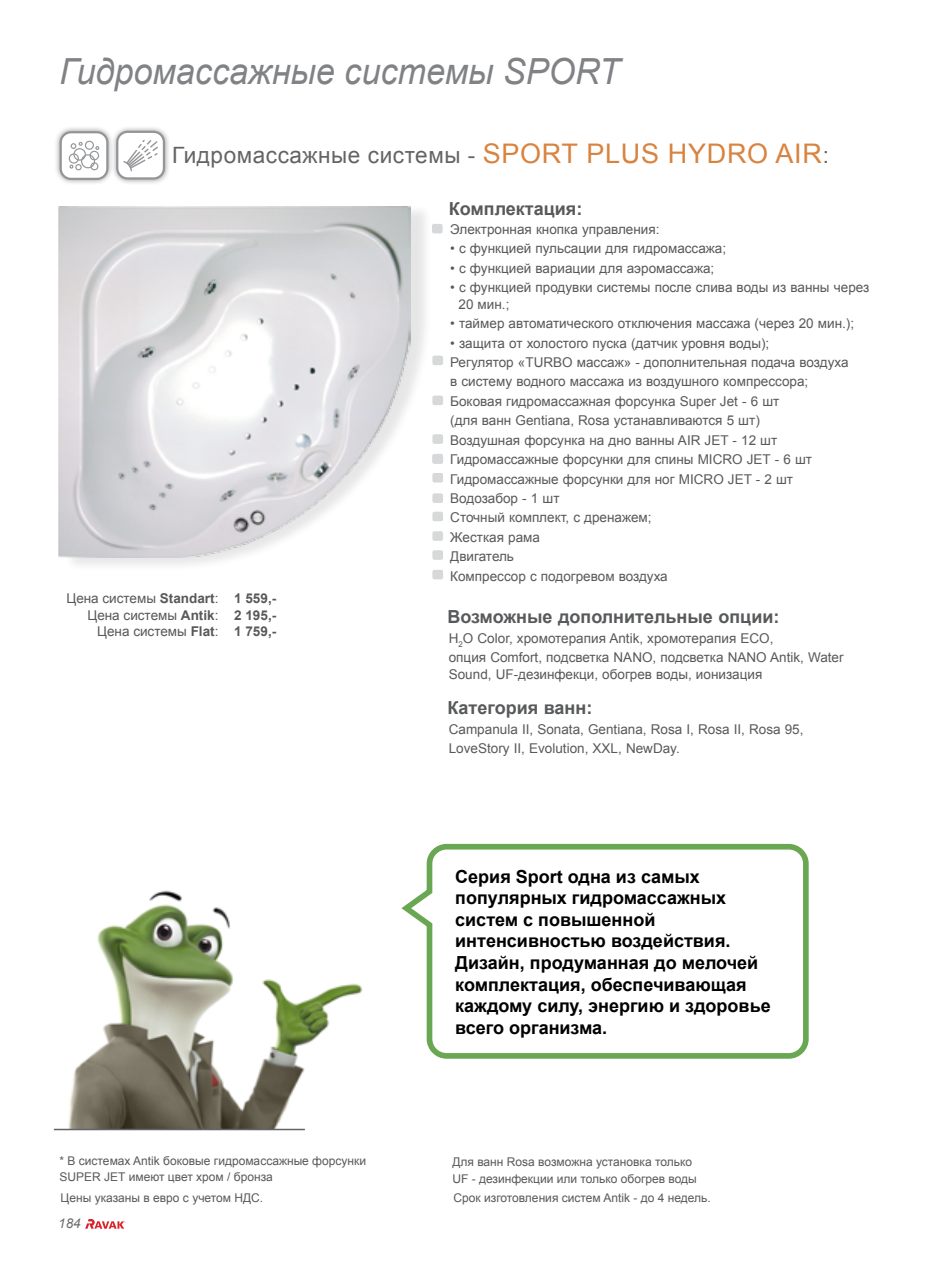
<style>
.page{position:relative;width:936px;height:1263px;background:#fff}
.page>*{position:absolute;margin:0;border:0;box-sizing:border-box;transform-origin:0 0}
.t1{font:italic 36px "Arial";color:#808285;scale:.95 1}
.t2{font:22.5px "Arial";color:#636466}
.t3{font:700 18px/21.6px "Arial";color:#000}
.t4{font:700 18px "Arial";color:#58595b}
.t5{font:13.5px/19.4px "Arial";color:#58595b}
.t6{font:700 13.5px/16.5px "Arial";color:#58595b;text-align:justify}
.t7{font:italic 13.5px "Arial";color:#6d6e71}
.t8{font:12px/16.5px "Arial";color:#58595b}
.s1{font-size:27px;color:#d8833f}
.s2{font-weight:700}
</style>
<div class="page">
<svg style="left:85px;top:1219px;width:40px;height:10px"></svg>
<div style="left:432px;top:224px;width:10px;height:9px;background:#d6d8d9;border-radius:2px"></div>
<div style="left:432px;top:356px;width:11px;height:9px;background:#d6d8d9;border-radius:2px"></div>
<div style="left:432px;top:550px;width:11px;height:10px;background:#d6d8d9;border-radius:2px"></div>
<div style="left:432px;top:570px;width:11px;height:9px;background:#d6d8d9;border-radius:2px"></div>
<div style="left:432px;top:454px;width:11px;height:10px;background:#d6d8d9;border-radius:2px"></div>
<div style="left:432px;top:434px;width:11px;height:10px;background:#d6d8d9;border-radius:2px"></div>
<div style="left:432px;top:396px;width:11px;height:9px;background:#d6d8d9;border-radius:2px"></div>
<div style="left:432px;top:473px;width:11px;height:9px;background:#d6d8d9;border-radius:2px"></div>
<div style="left:432px;top:493px;width:11px;height:10px;background:#d6d8d9;border-radius:2px"></div>
<div style="left:432px;top:512px;width:11px;height:9px;background:#d6d8d9;border-radius:2px"></div>
<div style="left:432px;top:531px;width:11px;height:10px;background:#d6d8d9;border-radius:2px"></div>
<div style="left:64px;top:204px;width:368px;height:368px;background:#000;opacity:.1"></div>
<img style="left:59px;top:206px;width:351px;height:352px">
<svg style="left:401px;top:843px;width:408px;height:216px"></svg>
<img style="left:68px;top:890px;width:295px;height:238px">
<hr style="left:54px;top:1129px;width:251px;height:1px;background:#636466">
<div style="left:55px;top:126px;width:58px;height:59px;background:#000;opacity:.38"></div>
<div style="left:61px;top:132px;width:46px;height:47px;background:#fff;border-radius:10px"></div>
<div style="left:60px;top:131px;width:48px;height:49px;border:2px solid #939598;border-radius:10px"></div>
<div style="left:69px;top:153px;width:10px;height:11px;border:1px solid #939598;border-radius:50%"></div>
<div style="left:73px;top:148px;width:13px;height:13px;border:1px solid #939598;border-radius:50%"></div>
<div style="left:81px;top:154px;width:14px;height:14px;border:1px solid #939598;border-radius:50%"></div>
<div style="left:85px;top:141px;width:9px;height:9px;border:1px solid #939598;border-radius:50%"></div>
<div style="left:90px;top:151px;width:9px;height:9px;border:1px solid #939598;border-radius:50%"></div>
<div style="left:75px;top:164px;width:7px;height:6px;border:1px solid #939598;border-radius:50%"></div>
<div style="left:90px;top:162px;width:8px;height:8px;border:1px solid #939598;border-radius:50%"></div>
<svg style="left:69px;top:165px;width:4px;height:4px"></svg>
<svg style="left:71px;top:142px;width:12px;height:7px"></svg>
<svg style="left:95px;top:146px;width:4px;height:4px"></svg>
<div style="left:111px;top:126px;width:59px;height:58px;background:#000;opacity:.38"></div>
<div style="left:117px;top:132px;width:47px;height:46px;background:#fff;border-radius:10px"></div>
<div style="left:116px;top:131px;width:49px;height:49px;border:2px solid #939598;border-radius:10px"></div>
<svg style="left:123px;top:140px;width:35px;height:32px"></svg>
<h1 class="t1" style="left:59px;top:48px;width:591px">Гидромассажные системы SPORT</h1>
<h2 class="t2" style="left:172px;top:140px;width:658px">Гидромассажные системы - <span class="s1">SPORT PLUS HYDRO AIR</span>:</h2>
<p class="t5" style="left:66px;top:591px;width:154px;line-height:16.5px;text-align:right">Цена cистемы <span class="s2">Standart</span>:<br>Цена cистемы <span class="s2">Antik</span>:<br>Цена cистемы <span class="s2">Flat</span>:</p>
<p class="t6" style="left:234px;top:591px;width:44px">1 559,- 2 195,- 1 759,-</p>
<h3 class="t4" style="left:449px;top:196px;width:135px">Комплектация:</h3>
<p class="t5" style="left:450px;top:220px;width:211px">Электронная кнопка управления:</p>
<p class="t5" style="left:450px;top:239px;width:277px">• с функцией пульсации для гидромассажа;</p>
<p class="t5" style="left:450px;top:259px;width:265px">• с функцией вариации для аэромассажа;</p>
<p class="t5" style="left:458px;top:279px;width:412px;line-height:16.5px;text-indent:-8px">• с функцией продувки системы после слива воды из ванны через<br>20 мин.;</p>
<p class="t5" style="left:450px;top:314px;width:405px">• таймер автоматического отключения массажа (через 20 мин.);</p>
<p class="t5" style="left:450px;top:333px;width:400px">• защита от холостого пуска (датчик уровня воды);<br>Регулятор «TURBO массаж» - дополнительная подача воздуха в систему водного массажа из воздушного компрессора; Боковая гидромассажная форсунка Super Jet - 6 шт<br>(для ванн Gentiana, Rosa устанавливаются 5 шт)<br>Воздушная форсунка на дно ванны AIR JET - 12 шт Гидромассажные форсунки для спины MICRO JET - 6 шт Гидромассажные форсунки для ног MICRO JET - 2 шт Водозабор - 1 шт<br>Сточный комплект, с дренажем;<br>Жесткая рама<br>Двигатель<br>Компрессор с подогревом воздуха</p>
<h3 class="t4" style="left:447px;top:605px;width:333px">Возможные дополнительные опции:</h3>
<p class="t5" style="left:449px;top:628px;width:396px">H<sub>2</sub>O Color, хромотерапия Antik, хромотерапия ECO,<br>опция Comfort, подсветка NANO, подсветка NANO Antik, Water</p>
<p class="t5" style="left:449px;top:664px;width:315px">Sound, UF-дезинфекци, обогрев воды, ионизация</p>
<h3 class="t4" style="left:447px;top:696px;width:146px">Категория ванн:</h3>
<p class="t5" style="left:449px;top:720px;width:356px">Campanula II, Sonata, Gentiana, Rosa I, Rosa II, Rosa 95,<br>LoveStory II, Evolution, XXL, NewDay.</p>
<h3 class="t3" style="left:455px;top:866px;width:317px">Серия Sport одна из самых популярных гидромассажных систем с повышенной интенсивностью воздействия.<br>Дизайн, продуманная до мелочей комплектация, обеспечивающая каждому силу, энергию и здоровье всего организма.</h3>
<p class="t8" style="left:60px;top:1152px;width:308px">* В системах Antik боковые гидромассажные форсунки<br>SUPER JET имеют цвет хром / бронза</p>
<p class="t8" style="left:452px;top:1154px;width:246px">Для ванн Rosa возможна установка только<br>UF - дезинфекции или только обогрев воды</p>
<p class="t8" style="left:61px;top:1189px;width:183px">Цены указаны в евро с учетом НДС</p>
<p class="t8" style="left:260px;top:1189px;width:5px">.</p>
<p class="t8" style="left:453px;top:1189px;width:259px">Срок изготовления систем Antik - до 4 недель.</p>
<p class="t7" style="left:58px;top:1214px;width:24px">184</p>
</div>
